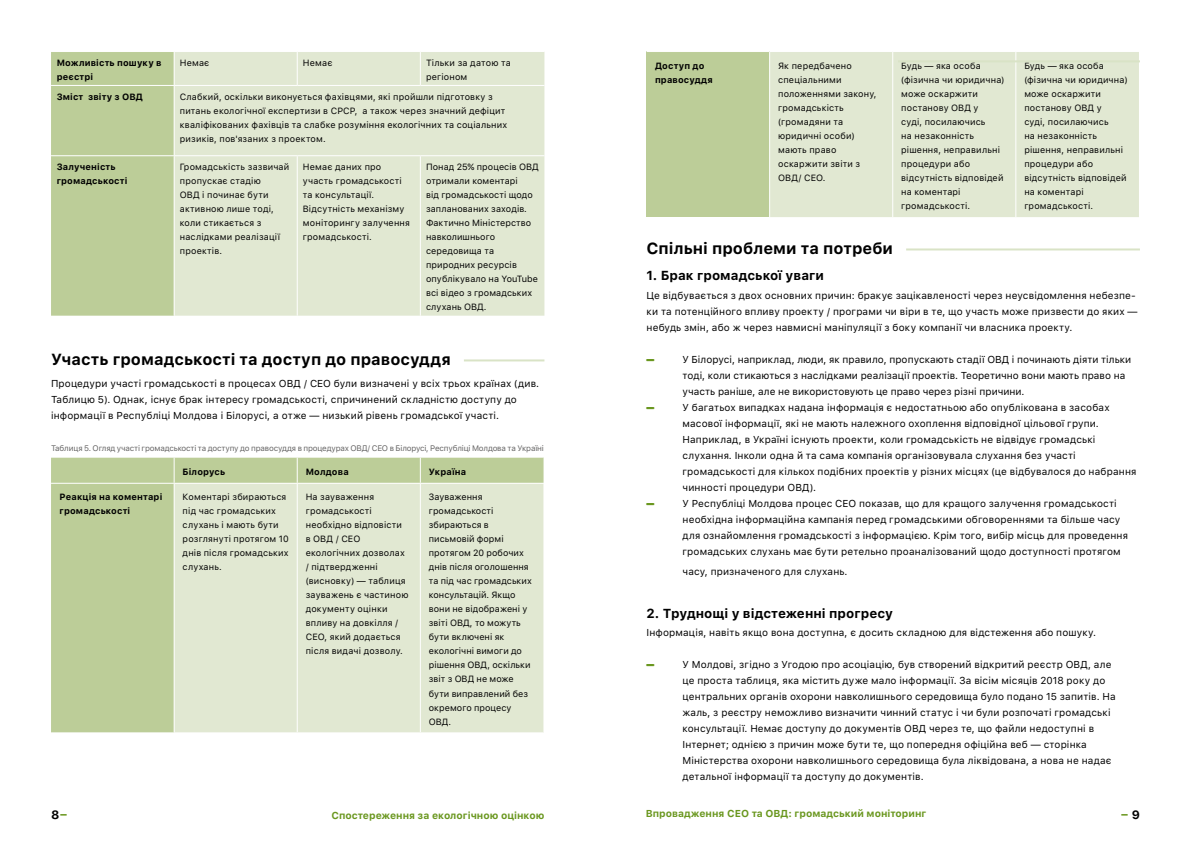
<style>
.page{position:relative;width:1191px;height:842px;background:#fff}
.page>*{position:absolute;margin:0;border:0;box-sizing:border-box;transform-origin:0 0}
.t1{font:700 16px "SFUI Text";color:#000}
.t2{font:700 13px "SFUI Text";color:#000}
.t3{font:700 12px "SFUI Text";color:#000}
.t4{font:700 12px "SFUI Text";color:#6a971f}
.t5{font:10px/16px "SFUI Text";letter-spacing:.01em;color:#000}
.t6{font:700 10px "SFUI Text";color:#6a971f}
.t7{font:9px/14px "SFUI Text";letter-spacing:.015em;color:#000}
.t8{font:700 9px/14px "SFUI Text";letter-spacing:.015em;color:#000}
.t9{font:8px "SFUI Text";letter-spacing:-.025em;color:#646363}
.s1{color:#6a971f}
.s2{color:#000}
</style>
<div class="page">
<div style="left:51px;top:52px;width:123px;height:264px;background:#bccd98"></div>
<div style="left:175px;top:52px;width:369px;height:264px;background:#e1e8d2"></div>
<hr style="left:51px;top:85px;width:123px;height:1px;background:#fff">
<hr style="left:51px;top:155px;width:123px;height:1px;background:#fff">
<hr style="left:174px;top:85px;width:123px;height:1px;background:#fff">
<hr style="left:297px;top:52px;width:1px;height:33px;background:#fff">
<hr style="left:420px;top:52px;width:1px;height:33px;background:#fff">
<hr style="left:297px;top:85px;width:123px;height:1px;background:#fff">
<hr style="left:420px;top:85px;width:124px;height:1px;background:#fff">
<hr style="left:297px;top:156px;width:1px;height:160px;background:#fff">
<hr style="left:420px;top:156px;width:1px;height:160px;background:#fff">
<hr style="left:174px;top:155px;width:123px;height:1px;background:#fff">
<hr style="left:297px;top:155px;width:123px;height:1px;background:#fff">
<hr style="left:420px;top:155px;width:124px;height:1px;background:#fff">
<div style="left:51px;top:458px;width:492px;height:274px;background:#bccd98"></div>
<div style="left:175px;top:484px;width:368px;height:248px;background:#e1e8d2"></div>
<svg style="left:174px;top:458px;width:1px;height:25px"></svg>
<svg style="left:297px;top:458px;width:1px;height:25px"></svg>
<svg style="left:420px;top:458px;width:1px;height:25px"></svg>
<svg style="left:543px;top:458px;width:1px;height:25px"></svg>
<hr style="left:51px;top:483px;width:123px;height:1px;background:#fff">
<hr style="left:174px;top:484px;width:1px;height:248px;background:#fff">
<hr style="left:297px;top:484px;width:1px;height:248px;background:#fff">
<hr style="left:420px;top:484px;width:1px;height:248px;background:#fff">
<hr style="left:174px;top:483px;width:123px;height:1px;background:#fff">
<hr style="left:297px;top:483px;width:123px;height:1px;background:#fff">
<hr style="left:420px;top:483px;width:124px;height:1px;background:#fff">
<hr style="left:464px;top:359px;width:80px;height:2px;background:#d9e3c6">
<hr style="left:906px;top:248px;width:234px;height:2px;background:#d9e3c6">
<div style="left:646px;top:52px;width:123px;height:165px;background:#bccd98"></div>
<div style="left:770px;top:52px;width:369px;height:165px;background:#e1e8d2"></div>
<hr style="left:892px;top:52px;width:1px;height:165px;background:#fff">
<hr style="left:1015px;top:52px;width:1px;height:165px;background:#fff">
<hr style="left:898px;top:60px;width:242px;height:2px;background:#d9e3c6">
<p class="t8" style="left:57px;top:55px;width:106px">Можливість пошуку в реєстрі</p>
<p class="t7" style="left:180px;top:55px;width:31px">Немає</p>
<p class="t7" style="left:303px;top:55px;width:31px">Немає</p>
<p class="t7" style="left:426px;top:55px;width:86px">Тільки за датою та регіоном</p>
<p class="t8" style="left:57px;top:89px;width:88px">Зміст звіту з ОВД</p>
<p class="t7" style="left:180px;top:89px;width:329px">Слабкий, оскільки виконується фахівцями, які пройшли підготовку з питань екологічної експертизи в СРСР, а також через значний дефіцит кваліфікованих фахівців та слабке розуміння екологічних та соціальних ризиків, пов'язаних з проектом.</p>
<p class="t8" style="left:57px;top:159px;width:72px">Залученість громадськості</p>
<p class="t7" style="left:180px;top:159px;width:111px">Громадськість зазвичай пропускає стадію<br>ОВД і починає бути активною лише тоді, коли стикається з наслідками реалізації проектів.</p>
<p class="t7" style="left:303px;top:159px;width:109px">Немає даних про участь громадськості та консультації.<br>Відсутність механізму моніторингу залучення громадськості.</p>
<p class="t7" style="left:426px;top:160px;width:114px">Понад 25% процесів ОВД отримали коментарі<br>від громадськості щодо запланованих заходів.<br>Фактично Міністерство навколишнього середовища та природних ресурсів опублікувало на YouTube всі відео з громадських слухань ОВД.</p>
<h1 class="t1" style="left:51px;top:348px;width:401px">Участь громадськості та доступ до правосуддя</h1>
<p class="t5" style="left:51px;top:375px;width:489px">Процедури участі громадськості в процесах ОВД / СЕО були визначені у всіх трьох країнах (див.<br>Таблицю 5). Однак, існує брак інтересу громадськості, спричинений складністю доступу до інформації в Республіці Молдова і Білорусі, а отже — низький рівень громадської участі.</p>
<p class="t9" style="left:51px;top:442px;width:494px">Таблиця 5. Огляд участі громадськості та доступу до правосуддя в процедурах ОВД/ СЕО в Білорусі, Республіці Молдова та Україні</p>
<p class="t8" style="left:183px;top:464px;width:44px">Білорусь</p>
<p class="t8" style="left:306px;top:464px;width:45px">Молдова</p>
<p class="t8" style="left:429px;top:464px;width:39px">Україна</p>
<p class="t8" style="left:60px;top:490px;width:104px">Реакція на коментарі громадськості</p>
<p class="t7" style="left:183px;top:490px;width:108px">Коментарі збираються під час громадських слухань і мають бути розглянуті протягом 10 днів після громадських слухань.</p>
<p class="t7" style="left:306px;top:490px;width:104px">На зауваження громадськості необхідно відповісти в ОВД / СЕО екологічних дозволах / підтвердженні (висновку) — таблиця зауважень є частиною документу оцінки впливу на довкілля /<br>СЕО, який додається після видачі дозволу.</p>
<p class="t7" style="left:429px;top:490px;width:105px">Зауваження громадськості збираються в письмовій формі протягом 20 робочих днів після оголошення та під час громадських консультацій. Якщо вони не відображені у звіті ОВД, то можуть бути включені як екологічні вимоги до рішення ОВД, оскільки звіт з ОВД не може бути виправлений без окремого процесу<br>ОВД.</p>
<p class="t8" style="left:655px;top:58px;width:59px">Доступ до правосуддя</p>
<p class="t7" style="left:778px;top:58px;width:100px">Як передбачено спеціальними положеннями закону, громадськість (громадяни та юридичні особи) мають право оскаржити звіти з<br>ОВД/ СЕО.</p>
<p class="t7" style="left:901px;top:58px;width:105px">Будь — яка особа (фізична чи юридична) може оскаржити постанову ОВД у<br>суді, посилаючись<br>на незаконність рішення, неправильні процедури або відсутність відповідей на коментарі громадськості.</p>
<p class="t7" style="left:1024px;top:58px;width:105px">Будь — яка особа (фізична чи юридична) може оскаржити постанову ОВД у<br>суді, посилаючись<br>на незаконність рішення, неправильні процедури або відсутність відповідей на коментарі громадськості.</p>
<h1 class="t1" style="left:646px;top:237px;width:248px">Спільні проблеми та потреби</h1>
<h2 class="t2" style="left:646px;top:266px;width:179px">1. Брак громадської уваги</h2>
<p class="t5" style="left:646px;top:287px;width:492px">Це відбувається з двох основних причин: бракує зацікавленості через неусвідомлення небезпе&shy;ки та потенційного впливу проекту / програми чи віри в те, що участь може призвести до яких — небудь змін, або ж через навмисні маніпуляції з боку компанії чи власника проекту.</p>
<p class="t5" style="left:682px;top:351px;width:455px">У Білорусі, наприклад, люди, як правило, пропускають стадії ОВД і починають діяти тільки тоді, коли стикаються з наслідками реалізації проектів. Теоретично вони мають право на участь раніше, але не використовують це право через різні причини.<br>У багатьох випадках надана інформація є недостатньою або опублікована в засобах масової інформації, які не мають належного охоплення відповідної цільової групи.<br>Наприклад, в Україні існують проекти, коли громадськість не відвідує громадські слухання. Інколи одна й та сама компанія організовувала слухання без участі громадськості для кількох подібних проектів у різних місцях (це відбувалося до набрання чинності процедури ОВД).<br>У Республіці Молдова процес СЕО показав, що для кращого залучення громадськості необхідна інформаційна кампанія перед громадськими обговореннями та більше часу для ознайомлення громадськості з інформацією. Крім того, вибір місць для проведення громадських слухань має бути ретельно проаналізований щодо доступності протягом</p>
<p class="t5" style="left:682px;top:563px;width:166px">часу, призначеного для слухань.</p>
<h2 class="t2" style="left:646px;top:603px;width:248px">2. Труднощі у відстеженні прогресу</h2>
<p class="t5" style="left:646px;top:624px;width:451px">Інформація, навіть якщо вона доступна, є досить складною для відстеження або пошуку.</p>
<p class="t5" style="left:682px;top:656px;width:435px">У Молдові, згідно з Угодою про асоціацію, був створений відкритий реєстр ОВД, але це проста таблиця, яка містить дуже мало інформації. За вісім місяців 2018 року до центральних органів охорони навколишнього середовища було подано 15 запитів. На жаль, з реєстру неможливо визначити чинний статус і чи були розпочаті громадські консультації. Немає доступу до документів ОВД через те, що файли недоступні в Інтернет; однією з причин може бути те, що попередня офіційна веб — сторінка Міністерства охорони навколишнього середовища була ліквідована, а нова не надає детальної інформації та доступу до документів.</p>
<p class="t3" style="left:51px;top:805px;width:18px">8<span class="s1">−</span></p>
<p class="t6" style="left:331px;top:808px;width:214px">Спостереження за екологічною оцінкою</p>
<p class="t6" style="left:646px;top:806px;width:282px">Впровадження СЕО та ОВД: громадський моніторинг</p>
<p class="t4" style="left:1120px;top:805px;width:21px">− <span class="s2">9</span></p>
</div>
